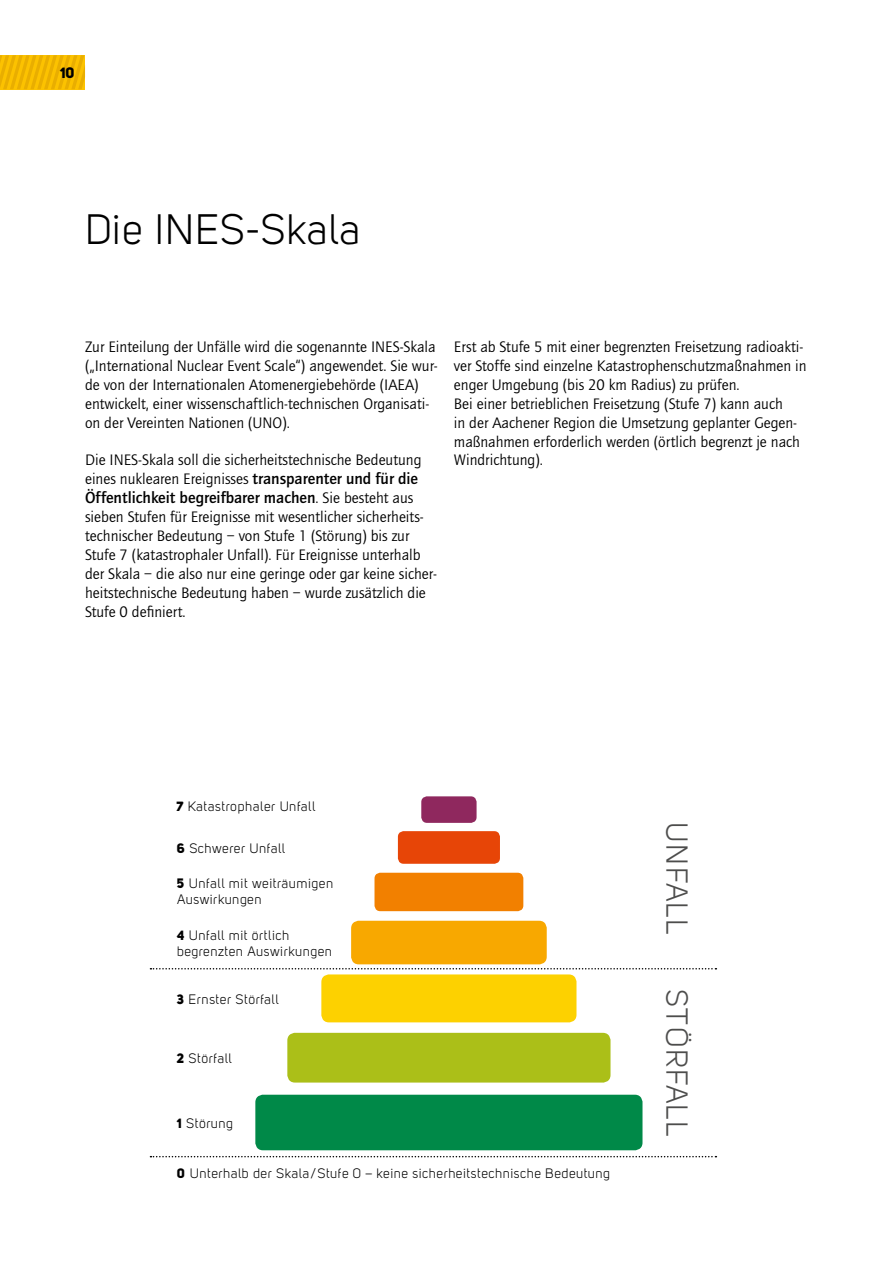
<style>
.page{position:relative;width:893px;height:1263px;background:#fff}
.page>*{position:absolute;margin:0;border:0;box-sizing:border-box;transform-origin:0 0}
.t1{font:42px "Uni Sans Book";letter-spacing:.02em;color:#000}
.t2{font:30px "Uni Sans Book";letter-spacing:.06em;color:#4d4d4c}
.t3{font:500 16.5px "Quay Sans EF";color:#000}
.t4{font:15.75px/18.9px "Quay Sans EF";color:#000}
.t5{font:15px "Uni Sans Heavy";color:#000}
.t6{font:13.5px/16.2px "Uni Sans Book";letter-spacing:.04em;color:#000}
.s1{font-weight:500;font-size:16.5px}
.s2{font-weight:400;font-size:15.75px}
.s3{font-family:"Uni Sans Heavy"}
</style>
<div class="page">
<svg style="left:0;top:55px;width:85px;height:34px;background:#f2b700"></svg>
<div style="left:255px;top:1095px;width:387px;height:55px;background:#008948;border-radius:8px"></div>
<div style="left:287px;top:1033px;width:323px;height:49px;background:#abbf18;border-radius:8px"></div>
<div style="left:321px;top:974px;width:255px;height:48px;background:#fdd100;border-radius:8px"></div>
<div style="left:351px;top:921px;width:196px;height:43px;background:#f8a800;border-radius:8px"></div>
<div style="left:374px;top:873px;width:149px;height:38px;background:#f28000;border-radius:6px"></div>
<div style="left:398px;top:831px;width:102px;height:33px;background:#e74507;border-radius:6px"></div>
<div style="left:421px;top:796px;width:56px;height:27px;background:#8f285e;border-radius:6px"></div>
<svg style="left:150px;top:968px;width:566px;height:1px"></svg>
<svg style="left:150px;top:1156px;width:566px;height:1px"></svg>
<p class="t5" style="left:60px;top:64px;width:16px">10</p>
<h1 class="t1" style="left:85px;top:206px;width:277px">Die INES-Skala</h1>
<p class="t4" style="left:85px;top:338px;width:354px">Zur Einteilung der Unfälle wird die sogenannte INES-Skala („International Nuclear Event Scale“) angewendet. Sie wur&shy;de von der Internationalen Atomenergiebehörde (IAEA) entwickelt, einer wissenschaftlich-technischen Organisati&shy;on der Vereinten Nationen (UNO).</p>
<p class="t4" style="left:85px;top:451px;width:338px">Die INES-Skala soll die sicherheitstechnische Bedeutung eines nuklearen Ereignisses <span class="s1">transparenter und für die</span></p>
<p class="t3" style="left:85px;top:488px;width:330px">Öffentlichkeit begreifbarer machen<span class="s2">. Sie besteht aus</span></p>
<p class="t4" style="left:85px;top:508px;width:353px">sieben Stufen für Ereignisse mit wesentlicher sicherheits&shy;technischer Bedeutung – von Stufe 1 (Störung) bis zur Stufe 7 (katastrophaler Unfall). Für Ereignisse unterhalb der Skala – die also nur eine geringe oder gar keine sicher&shy;heitstechnische Bedeutung haben – wurde zusätzlich die Stufe 0 definiert.</p>
<p class="t4" style="left:454px;top:338px;width:354px">Erst ab Stufe 5 mit einer begrenzten Freisetzung radioakti&shy;ver Stoffe sind einzelne Katastrophenschutzmaßnahmen in enger Umgebung (bis 20 km Radius) zu prüfen.<br>Bei einer betrieblichen Freisetzung (Stufe 7) kann auch<br>in der Aachener Region die Umsetzung geplanter Gegen&shy;maßnahmen erforderlich werden (örtlich begrenzt je nach Windrichtung).</p>
<p class="t6" style="left:177px;top:798px;width:140px"><span class="s3">7</span> Katastrophaler Unfall</p>
<p class="t6" style="left:177px;top:840px;width:110px"><span class="s3">6</span> Schwerer Unfall</p>
<p class="t6" style="left:177px;top:875px;width:158px"><span class="s3">5</span> Unfall mit weiträumigen<br>Auswirkungen</p>
<p class="t6" style="left:177px;top:927px;width:157px"><span class="s3">4</span> Unfall mit örtlich begrenzten Auswirkungen</p>
<p class="t6" style="left:177px;top:991px;width:103px"><span class="s3">3</span> Ernster Störfall</p>
<p class="t6" style="left:177px;top:1050px;width:56px"><span class="s3">2</span> Störfall</p>
<p class="t6" style="left:177px;top:1115px;width:57px"><span class="s3">1</span> Störung</p>
<p class="t6" style="left:177px;top:1165px;width:434px"><span class="s3">0</span> Unterhalb der Skala/Stufe 0 – keine sicherheitstechnische Bedeutung</p>
<h2 class="t2" style="left:694px;top:822px;width:113px;rotate:90deg">Unfall</h2>
<h2 class="t2" style="left:694px;top:988px;width:149px;rotate:90deg">Störfall</h2>
</div>
